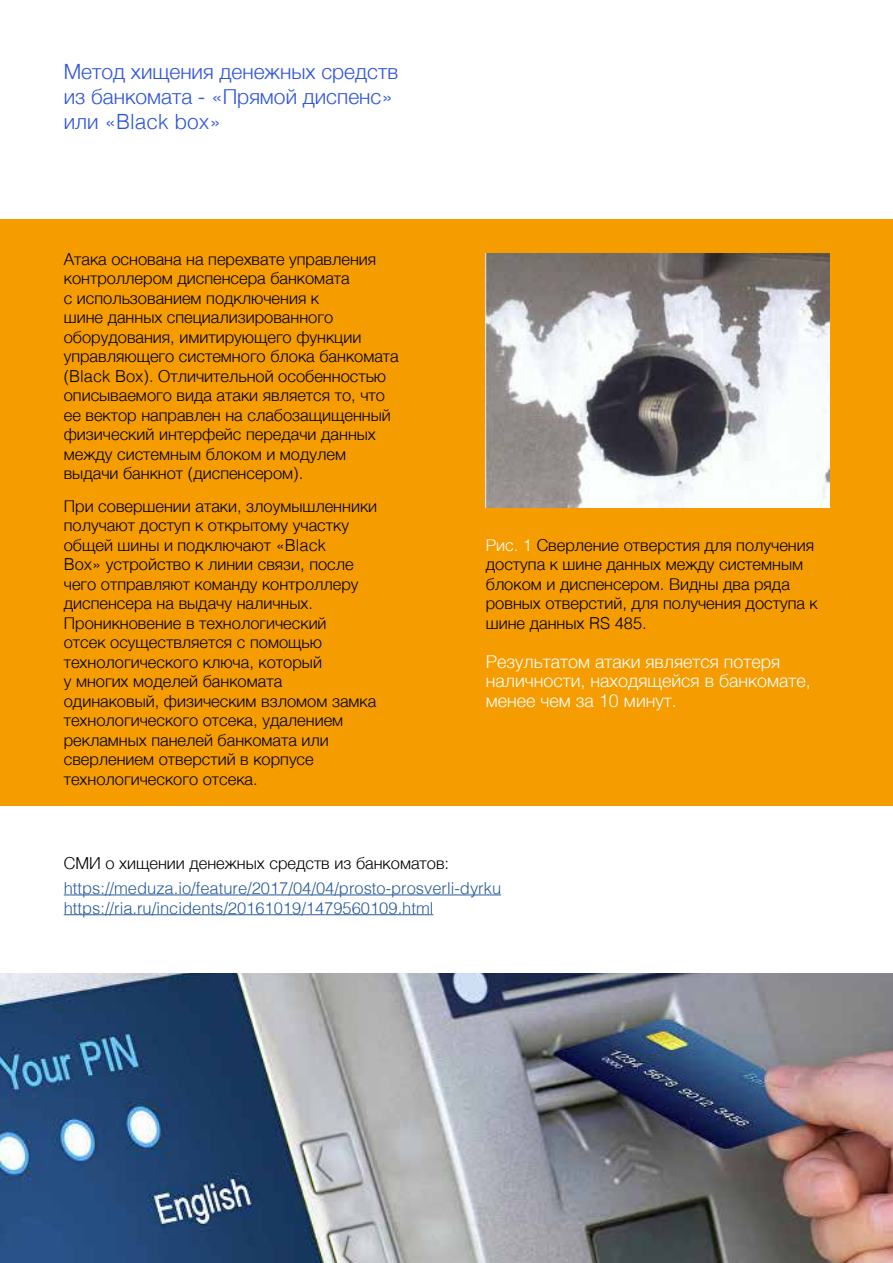
<style>
.page{position:relative;width:893px;height:1263px;background:#fff}
.page>*{position:absolute;margin:0;border:0;box-sizing:border-box;transform-origin:0 0}
.t1{font:300 21px/25.2px "Helvetica";color:#2d53de}
.t2{font:300 18px/19.5px "Helvetica";color:#fff}
.t3{font:300 16.5px/19.5px "Helvetica";color:#000}
.t4{font:300 16.5px/19.8px "Helvetica";color:#275b9b}
.s1{color:#fff}
</style>
<div class="page">
<div style="left:1px;top:219px;width:892px;height:586px;background:#f59c00"></div>
<img style="left:486px;top:253px;width:343px;height:255px">
<img style="left:1px;top:974px;width:892px;height:289px">
<hr style="left:64px;top:894px;width:437px;height:1px;background:#275b9b">
<hr style="left:64px;top:914px;width:369px;height:1px;background:#275b9b">
<p class="t1" style="left:64px;top:61px;width:336px">Метод хищения денежных средств из банкомата - «Прямой диспенс» или «Black box»</p>
<p class="t3" style="left:64px;top:251px;width:337px">Атака основана на перехвате управления контроллером диспенсера банкомата<br>с использованием подключения к<br>шине данных специализированного оборудования, имитирующего функции управляющего системного блока банкомата (Black Box). Отличительной особенностью описываемого вида атаки является то, что ее вектор направлен на слабозащищенный физический интерфейс передачи данных между системным блоком и модулем выдачи банкнот (диспенсером).</p>
<p class="t3" style="left:64px;top:497px;width:315px">При совершении атаки, злоумышленники получают доступ к открытому участку общей шины и подключают «Black<br>Box» устройство к линии связи, после чего отправляют команду контроллеру диспенсера на выдачу наличных.<br>Проникновение в технологический<br>отсек осуществляется с помощью технологического ключа, который<br>у многих моделей банкомата одинаковый, физическим взломом замка технологического отсека, удалением рекламных панелей банкомата или сверлением отверстий в корпусе технологического отсека.</p>
<p class="t3" style="left:64px;top:855px;width:387px">СМИ о хищении денежных средств из банкоматов:</p>
<p class="t3" style="left:486px;top:537px;width:333px"><span class="s1">Рис. 1</span> Сверление отверстия для получения доступа к шине данных между системным блоком и диспенсером. Видны два ряда ровных отверстий, для получения доступа к шине данных RS 485.</p>
<p class="t2" style="left:486px;top:653px;width:326px">Результатом атаки является потеря наличности, находящейся в банкомате, менее чем за 10 минут.</p>
<p class="t4" style="left:64px;top:879px;width:439px">https://meduza.io/feature/2017/04/04/prosto-prosverli-dyrku https://ria.ru/incidents/20161019/1479560109.html</p>
</div>
